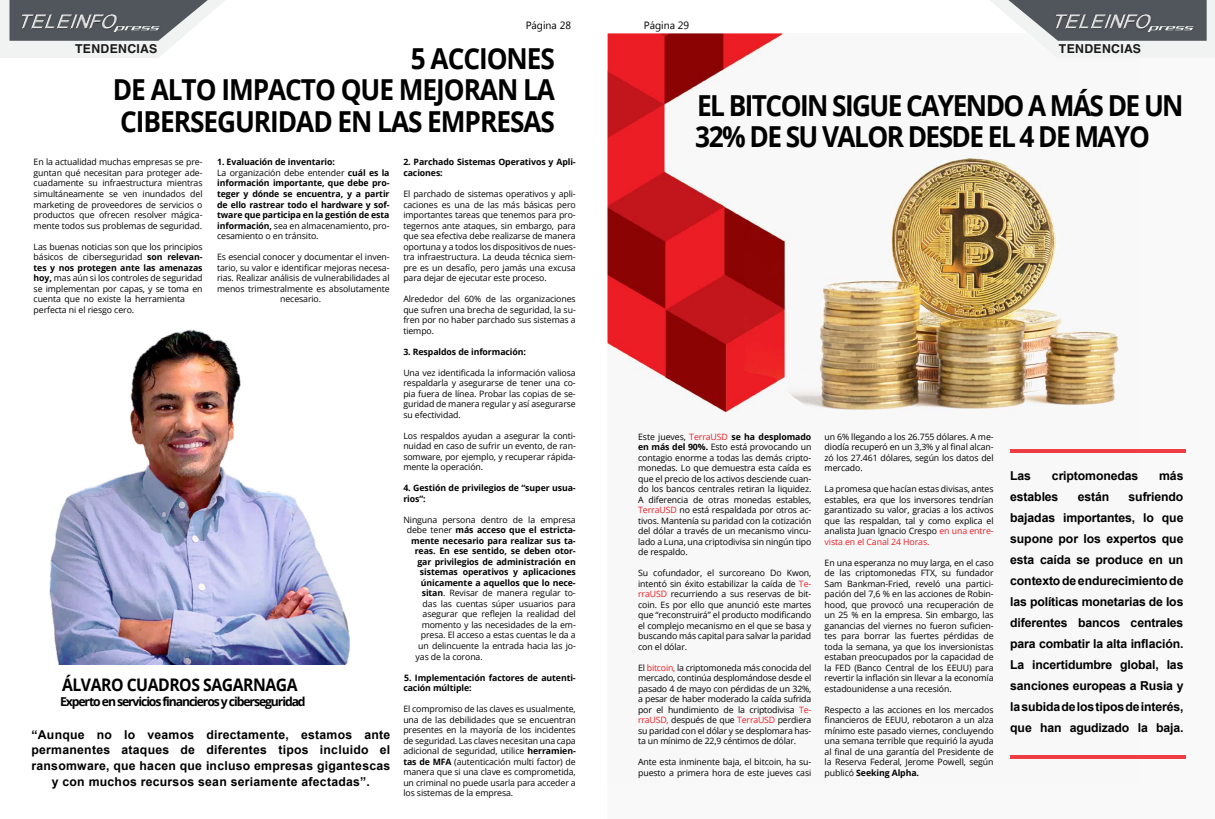
<style>
.page{position:relative;width:1215px;height:819px;background:#fff}
.page>*{position:absolute;margin:0;border:0;box-sizing:border-box;transform-origin:0 0}
.t1{font:700 28.88px/31.5px "Open Sans";letter-spacing:-.04em;color:#000;text-align:justify;scale:.91 1}
.t2{font:700 28.88px/31.5px "Open Sans";letter-spacing:-.06em;color:#000;scale:.91 1}
.t3{font:700 17.32px "Open Sans";letter-spacing:-.03em;color:#000;scale:.91 1}
.t4{font:700 12.25px/21px "Arial";letter-spacing:.02em;color:#000;text-align:justify}
.t5{font:700 12.25px "Open Sans";letter-spacing:-.09em;color:#000}
.t6{font:700 12.25px "Arial";letter-spacing:-.01em;color:#000}
.t7{font:700 12.25px "Helvetica LT Std";letter-spacing:.025em;color:#1a1a1a}
.t8{font:10.5px "Myanmar Text";color:#000}
.t9{font:8.75px/10.5px "Open Sans";letter-spacing:-.01em;color:#000;text-align:justify}
.t10{font:700 8.75px/10.5px "Open Sans";letter-spacing:-.01em;color:#000}
.s1{font-weight:700}
.s2{font-weight:400}
.s3{color:#ed1d24}
</style>
<div class="page">
<svg style="left:990px;top:0;width:224px;height:33px"></svg>
<svg style="left:0;top:0;width:225px;height:58px"></svg>
<img style="left:14px;top:7px;width:153px;height:34px">
<img style="left:1047px;top:7px;width:154px;height:26px">
<svg style="left:1140px;top:33px;width:74px;height:726px"></svg>
<img style="left:607px;top:33px;width:533px;height:726px">
<hr style="left:1010px;top:449px;width:175px;height:3px;background:#ed1d24">
<svg style="left:1010px;top:754px;width:175px;height:4px"></svg>
<img style="left:49px;top:329px;width:301px;height:335px">
<p class="t8" style="left:525px;top:19px;width:47px">Página 28</p>
<p class="t8" style="left:644px;top:19px;width:47px">Página 29</p>
<h3 class="t7" style="left:75px;top:42px;width:84px">TENDENCIAS</h3>
<h3 class="t7" style="left:1059px;top:42px;width:84px">TENDENCIAS</h3>
<h1 class="t1" style="left:113px;top:41px;width:487px;text-indent:298px">5 ACCIONES DE ALTO IMPACTO QUE MEJORAN LA CIBERSEGURIDAD EN LAS EMPRESAS</h1>
<p class="t9" style="left:34px;top:157px;width:170px">En la actualidad muchas empresas se pre&shy;guntan qué necesitan para proteger ade&shy;cuadamente su infraestructura mientras simultáneamente se ven inundados del marketing de proveedores de servicios o productos que ofrecen resolver mágica&shy;mente todos sus problemas de seguridad.</p>
<p class="t9" style="left:34px;top:241px;width:170px;text-align:left">Las buenas noticias son que los principios básicos de ciberseguridad <span class="s1">son relevan&shy;tes y nos protegen ante las amenazas hoy,</span> mas aún si los controles de seguridad se implementan por capas, y se toma en cuenta que no existe la herramienta perfecta ni el riesgo cero.</p>
<h1 class="t2" style="left:695px;top:89px;width:538px">EL BITCOIN SIGUE CAYENDO A MÁS DE UN<br>32% DE SU VALOR DESDE EL 4 DE MAYO</h1>
<p class="t10" style="left:217px;top:157px;width:174px">1. Evaluación de inventario:<br><span class="s2">La organización debe entender</span> cuál es la información importante, que debe pro&shy;teger y dónde se encuentra, y a partir de ello rastrear todo el hardware y sof&shy;tware que participa en la gestión de esta información, <span class="s2">sea en almacenamiento, pro&shy;cesamiento o en tránsito.</span></p>
<p class="t9" style="left:217px;top:251px;width:174px">Es esencial conocer y documentar el inven-</p>
<p class="t9" style="left:217px;top:262px;width:174px">tario, su valor e identificar mejoras necesa-</p>
<p class="t9" style="left:217px;top:272px;width:174px">rias. Realizar análisis de vulnerabilidades al</p>
<p class="t9" style="left:217px;top:283px;width:174px">menos trimestralmente es absolutamente</p>
<p class="t9" style="left:280px;top:293px;width:43px">necesario.</p>
<p class="t10" style="left:403px;top:157px;width:174px">2. Parchado Sistemas Operativos y Apli&shy;caciones:</p>
<p class="t9" style="left:403px;top:188px;width:174px">El parchado de sistemas operativos y apli&shy;caciones es una de las más básicas pero importantes tareas que tenemos para pro&shy;tegernos ante ataques, sin embargo, para que sea efectiva debe realizarse de manera oportuna y a todos los dispositivos de nues&shy;tra infraestructura. La deuda técnica siem&shy;pre es un desafío, pero jamás una excusa para dejar de ejecutar este proceso.</p>
<p class="t9" style="left:403px;top:293px;width:174px">Alrededor del 60% de las organizaciones que sufren una brecha de seguridad, la su&shy;fren por no haber parchado sus sistemas a tiempo.</p>
<p class="t10" style="left:403px;top:346px;width:124px">3. Respaldos de información:</p>
<p class="t9" style="left:403px;top:367px;width:174px">Una vez identificada la información valiosa respaldarla y asegurarse de tener una co&shy;pia fuera de línea. Probar las copias de se&shy;guridad de manera regular y así asegurarse su efectividad.</p>
<p class="t9" style="left:403px;top:430px;width:174px">Los respaldos ayudan a asegurar la conti&shy;nuidad en caso de sufrir un evento, de ran&shy;somware, por ejemplo, y recuperar rápida&shy;mente la operación.</p>
<p class="t10" style="left:403px;top:482px;width:174px">4. Gestión de privilegios de “super usua&shy;rios”:</p>
<p class="t9" style="left:403px;top:514px;width:174px">Ninguna persona dentro de la empresa</p>
<p class="t10" style="left:407px;top:524px;width:170px"><span class="s2">debe tener</span> más acceso que el estricta-</p>
<p class="t10" style="left:411px;top:535px;width:166px">mente necesario para realizar sus ta-</p>
<p class="t10" style="left:415px;top:545px;width:162px">reas. En ese sentido, se deben otor-</p>
<p class="t10" style="left:417px;top:556px;width:160px">gar privilegios de administración en</p>
<p class="t10" style="left:420px;top:566px;width:157px">sistemas operativos y aplicaciones</p>
<p class="t10" style="left:421px;top:577px;width:156px">únicamente a aquellos que lo nece-</p>
<p class="t9" style="left:422px;top:587px;width:155px"><span class="s1">sitan</span>. Revisar de manera regular to-</p>
<p class="t9" style="left:422px;top:598px;width:155px">das las cuentas súper usuarios para</p>
<p class="t9" style="left:422px;top:608px;width:155px">asegurar que reflejen la realidad del</p>
<p class="t9" style="left:422px;top:619px;width:156px">momento y las necesidades de la em-</p>
<p class="t9" style="left:421px;top:629px;width:156px">presa. El acceso a estas cuentas le da a</p>
<p class="t9" style="left:418px;top:640px;width:159px">un delincuente la entrada hacia las jo-</p>
<p class="t9" style="left:415px;top:650px;width:69px">yas de la corona.</p>
<p class="t10" style="left:403px;top:671px;width:174px">5. Implementación factores de autenti&shy;cación múltiple:</p>
<p class="t9" style="left:403px;top:703px;width:174px">El compromiso de las claves es usualmente, una de las debilidades que se encuentran presentes en la mayoría de los incidentes de seguridad. Las claves necesitan una capa adicional de seguridad, utilice <span class="s1">herramien&shy;tas de MFA</span> (autenticación multi factor) de manera que si una clave es comprometida, un criminal no puede usarla para acceder a los sistemas de la empresa.</p>
<p class="t9" style="left:824px;top:431px;width:170px">un 6% llegando a los 26.755 dólares. A me&shy;diodía recuperó en un 3,3% y al final alcan&shy;zó los 27.461 dólares, según los datos del mercado.</p>
<p class="t9" style="left:824px;top:483px;width:170px">La promesa que hacían estas divisas, antes estables, era que los inversores tendrían garantizado su valor, gracias a los activos que las respaldan, tal y como explica el analista Juan Ignacio Crespo <span class="s3">en una entre&shy;vista en el Canal 24 Horas.</span></p>
<p class="t9" style="left:824px;top:557px;width:170px">En una esperanza no muy larga, en el caso de las criptomonedas FTX, su fundador Sam Bankman-Fried, reveló una partici&shy;pación del 7,6 % en las acciones de Robin&shy;hood, que provocó una recuperación de un 25 % en la empresa. Sin embargo, las ganancias del viernes no fueron suficien&shy;tes para borrar las fuertes pérdidas de toda la semana, ya que los inversionistas estaban preocupados por la capacidad de la FED (Banco Central de los EEUU) para revertir la inflación sin llevar a la economía estadounidense a una recesión.</p>
<p class="t9" style="left:824px;top:704px;width:170px">Respecto a las acciones en los mercados financieros de EEUU, rebotaron a un alza mínimo este pasado viernes, concluyendo una semana terrible que requirió la ayuda al final de una garantía del Presidente de la Reserva Federal, Jerome Powell, según publicó <span class="s1">Seeking Alpha.</span></p>
<p class="t9" style="left:638px;top:431px;width:175px">Este jueves, <span class="s3">TerraUSD</span> <span class="s1">se ha desplomado en más del 90%.</span> Esto está provocando un contagio enorme a todas las demás cripto&shy;monedas. Lo que demuestra esta caída es que el precio de los activos desciende cuan&shy;do los bancos centrales retiran la liquidez.<br>A diferencia de otras monedas estables, <span class="s3">TerraUSD</span> no está respaldada por otros ac&shy;tivos. Mantenía su paridad con la cotización del dólar a través de un mecanismo vincu&shy;lado a Luna, una criptodivisa sin ningún tipo de respaldo.</p>
<p class="t9" style="left:638px;top:567px;width:175px">Su cofundador, el surcoreano Do Kwon, intentó sin éxito estabilizar la caída de <span class="s3">Te&shy;rraUSD</span> recurriendo a sus reservas de bit&shy;coin. Es por ello que anunció este martes que “reconstruirá” el producto modificando el complejo mecanismo en el que se basa y buscando más capital para salvar la paridad con el dólar.</p>
<p class="t9" style="left:638px;top:662px;width:175px">El <span class="s3">bitcoin,</span> la criptomoneda más conocida del mercado, continúa desplomándose desde el pasado 4 de mayo con pérdidas de un 32%, a pesar de haber moderado la caída sufrida por el hundimiento de la criptodivisa <span class="s3">Te&shy;rraUSD,</span> después de que <span class="s3">TerraUSD</span> perdiera su paridad con el dólar y se desplomara has&shy;ta un mínimo de 22,9 céntimos de dólar.</p>
<p class="t9" style="left:638px;top:756px;width:175px">Ante esta inminente baja, el bitcoin, ha su&shy;puesto a primera hora de este jueves casi</p>
<h3 class="t4" style="left:1010px;top:464px;width:22px">Las</h3>
<h3 class="t6" style="left:1052px;top:466px;width:88px">criptomonedas</h3>
<h3 class="t4" style="left:1159px;top:464px;width:26px">más</h3>
<h3 class="t6" style="left:1010px;top:487px;width:50px">estables</h3>
<h3 class="t4" style="left:1077px;top:485px;width:33px">están</h3>
<p class="t4" style="left:1010px;top:485px;width:175px;text-indent:118px">sufriendo bajadas importantes, lo que supone por los expertos que esta caída se produce en un contexto de endurecimiento de las políticas monetarias de los diferentes bancos centrales para combatir la alta inflación.<br>La incertidumbre global, las sanciones europeas a Rusia y la subida de los tipos de interés, que han agudizado la baja.</p>
<h2 class="t3" style="left:62px;top:671px;width:260px">ÁLVARO CUADROS SAGARNAGA</h2>
<h3 class="t5" style="left:60px;top:692px;width:247px">Experto en servicios financieros y ciberseguridad</h3>
<h3 class="t4" style="left:32px;top:726px;width:360px;line-height:15.8px;text-align:center">“Aunque no lo veamos directamente, estamos ante permanentes ataques de diferentes tipos incluido el ransomware, que hacen que incluso empresas gigantescas y con muchos recursos sean seriamente afectadas”.</h3>
</div>
